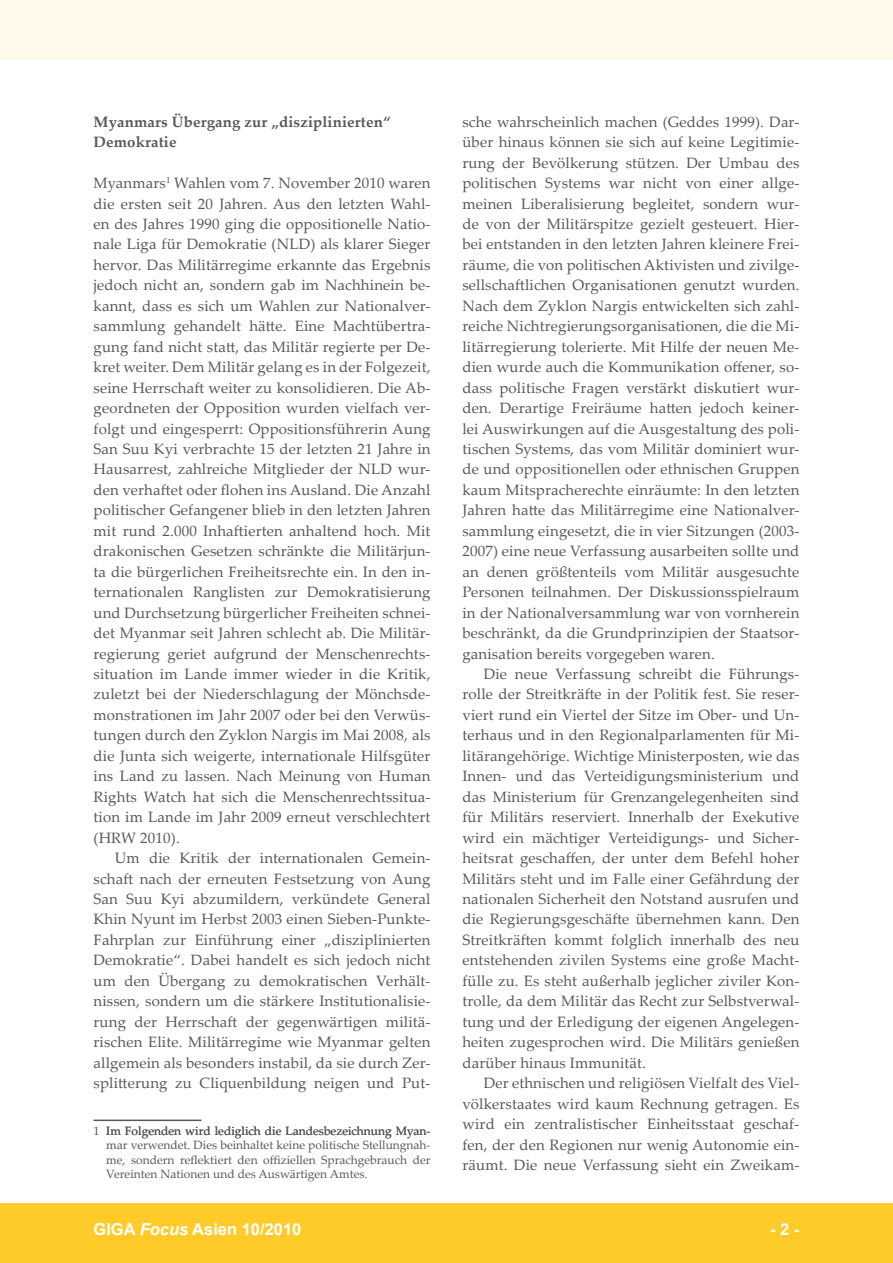
<style>
.page{position:relative;width:893px;height:1263px;background:#fff}
.page>*{position:absolute;margin:0;border:0;box-sizing:border-box;transform-origin:0 0}
.foc__text_fusszeile{font:700 16.5px "Arial";color:#fff}
.foc__text_seitenzahl{font:700 16.5px "Arial";color:#fff}
.foc__text_fliesstext{font:15px/20.4px "Palatino Linotype";letter-spacing:.01em;color:#57585a;text-align:justify}
.foc__text_1__absatz{font:15px/20.4px "Palatino Linotype";letter-spacing:.01em;color:#57585a;text-align:justify}
.foc__text_fussnoten{font:15px/20.4px "Palatino Linotype";letter-spacing:.01em;color:#57585a;text-align:justify}
.foc__text_ueberschri{font:700 15px/20.4px "Palatino Linotype";letter-spacing:.01em;color:#57585a}
.foc__text_fussnoten-2{font:12px/14.4px "Palatino Linotype";color:#57585a;text-align:justify}
.s1{font-style:italic}
</style>
<div class="page">
<div style="left:0;top:1203px;width:893px;height:60px;background:#fecb29"></div>
<div style="left:0;top:0;width:893px;height:60px;background:#fef9e9"></div>
<hr style="left:94px;top:1119px;width:108px;height:2px;background:#57585a">
<p class="foc__text_ueberschri" style="left:94px;top:111px;width:298px">Myanmars Übergang zur „disziplinierten“<br>Demokratie</p>
<p class="foc__text_1__absatz" style="left:94px;top:172px;width:339px">Myanmars Wahlen vom 7. November 2010 waren die ersten seit 20 Jahren. Aus den letzten Wahl&shy;en des Jahres 1990 ging die oppositionelle Natio&shy;nale Liga für Demokratie (NLD) als klarer Sieger hervor. Das Militärregime erkannte das Ergebnis jedoch nicht an, sondern gab im Nachhinein be&shy;kannt, dass es sich um Wahlen zur Nationalver&shy;sammlung gehandelt hätte. Eine Machtübertra&shy;gung fand nicht statt, das Militär regierte per De&shy;kret weiter. Dem Militär gelang es in der Folgezeit, seine Herrschaft weiter zu konsolidieren. Die Ab&shy;geordneten der Opposition wurden vielfach ver&shy;folgt und eingesperrt: Oppositionsführerin Aung San Suu Kyi verbrachte 15 der letzten 21 Jahre in Hausarrest, zahlreiche Mitglieder der NLD wur&shy;den verhaftet oder flohen ins Ausland. Die Anzahl politischer Gefangener blieb in den letzten Jahren mit rund 2.000 Inhaftierten anhaltend hoch. Mit drakonischen Gesetzen schränkte die Militärjun&shy;ta die bürgerlichen Freiheitsrechte ein. In den in&shy;ternationalen Ranglisten zur Demokratisierung und Durchsetzung bürgerlicher Freiheiten schnei&shy;det Myanmar seit Jahren schlecht ab. Die Militär&shy;regierung geriet aufgrund der Menschenrechts&shy;situation im Lande immer wieder in die Kritik, zuletzt bei der Niederschlagung der Mönchsde&shy;monstrationen im Jahr 2007 oder bei den Verwüs&shy;tungen durch den Zyklon Nargis im Mai 2008, als die Junta sich weigerte, internationale Hilfsgüter ins Land zu lassen. Nach Meinung von Human Rights Watch hat sich die Menschenrechtssitua&shy;tion im Lande im Jahr 2009 erneut verschlechtert (HRW 2010).</p>
<p class="foc__text_fliesstext" style="left:94px;top:847px;width:338px;text-indent:21px">Um die Kritik der internationalen Gemein&shy;schaft nach der erneuten Festsetzung von Aung San Suu Kyi abzumildern, verkündete General Khin Nyunt im Herbst 2003 einen Sieben-Punkte-Fahrplan zur Einführung einer „disziplinierten Demokratie“. Dabei handelt es sich jedoch nicht um den Übergang zu demokratischen Verhält&shy;nissen, sondern um die stärkere Institutionalisie&shy;rung der Herrschaft der gegenwärtigen militä&shy;rischen Elite. Militärregime wie Myanmar gelten allgemein als besonders instabil, da sie durch Zer&shy;splitterung zu Cliquenbildung neigen und Put-</p>
<p class="foc__text_fussnoten-2" style="left:106px;top:1123px;width:326px">Im Folgenden wird lediglich die Landesbezeichnung Myan&shy;mar verwendet. Dies beinhaltet keine politische Stellungnah&shy;me, sondern reflektiert den offiziellen Sprachgebrauch der Vereinten Nationen und des Auswärtigen Amtes.</p>
<p class="foc__text_fussnoten" style="left:462px;top:111px;width:338px">sche wahrscheinlich machen (Geddes 1999). Dar&shy;über hinaus können sie sich auf keine Legitimie&shy;rung der Bevölkerung stützen. Der Umbau des politischen Systems war nicht von einer allge&shy;meinen Liberalisierung begleitet, sondern wur&shy;de von der Militärspitze gezielt gesteuert. Hier&shy;bei entstanden in den letzten Jahren kleinere Frei&shy;räume, die von politischen Aktivisten und zivilge&shy;sellschaftlichen Organisationen genutzt wurden.<br>Nach dem Zyklon Nargis entwickelten sich zahl&shy;reiche Nichtregierungsorganisationen, die die Mi&shy;litärregierung tolerierte. Mit Hilfe der neuen Me&shy;dien wurde auch die Kommunikation offener, so&shy;dass politische Fragen verstärkt diskutiert wur&shy;den. Derartige Freiräume hatten jedoch keiner&shy;lei Auswirkungen auf die Ausgestaltung des poli&shy;tischen Systems, das vom Militär dominiert wur&shy;de und oppositionellen oder ethnischen Gruppen kaum Mitspracherechte einräumte: In den letzten Jahren hatte das Militärregime eine Nationalver&shy;sammlung eingesetzt, die in vier Sitzungen (2003- 2007) eine neue Verfassung ausarbeiten sollte und an denen größtenteils vom Militär ausgesuchte Personen teilnahmen. Der Diskussionsspielraum in der Nationalversammlung war von vornherein beschränkt, da die Grundprinzipien der Staatsor&shy;ganisation bereits vorgegeben waren.</p>
<p class="foc__text_fliesstext" style="left:462px;top:663px;width:338px;text-indent:21px">Die neue Verfassung schreibt die Führungs&shy;rolle der Streitkräfte in der Politik fest. Sie reser&shy;viert rund ein Viertel der Sitze im Ober- und Un&shy;terhaus und in den Regionalparlamenten für Mi&shy;litärangehörige. Wichtige Ministerposten, wie das Innen- und das Verteidigungsministerium und das Ministerium für Grenzangelegenheiten sind für Militärs reserviert. Innerhalb der Exekutive wird ein mächtiger Verteidigungs- und Sicher&shy;heitsrat geschaffen, der unter dem Befehl hoher Militärs steht und im Falle einer Gefährdung der nationalen Sicherheit den Notstand ausrufen und die Regierungsgeschäfte übernehmen kann. Den Streitkräften kommt folglich innerhalb des neu entstehenden zivilen Systems eine große Macht&shy;fülle zu. Es steht außerhalb jeglicher ziviler Kon&shy;trolle, da dem Militär das Recht zur Selbstverwal&shy;tung und der Erledigung der eigenen Angelegen&shy;heiten zugesprochen wird. Die Militärs genießen darüber hinaus Immunität.</p>
<p class="foc__text_fliesstext" style="left:462px;top:1072px;width:338px;text-indent:21px">Der ethnischen und religiösen Vielfalt des Viel&shy;völkerstaates wird kaum Rechnung getragen. Es wird ein zentralistischer Einheitsstaat geschaf&shy;fen, der den Regionen nur wenig Autonomie ein&shy;räumt. Die neue Verfassung sieht ein Zweikam-</p>
<p class="foc__text_fusszeile" style="left:94px;top:1218px;width:209px">GIGA <span class="s1">Focus</span> Asien 10/2010</p>
<p class="foc__text_seitenzahl" style="left:770px;top:1218px;width:31px">- -</p>
</div>
